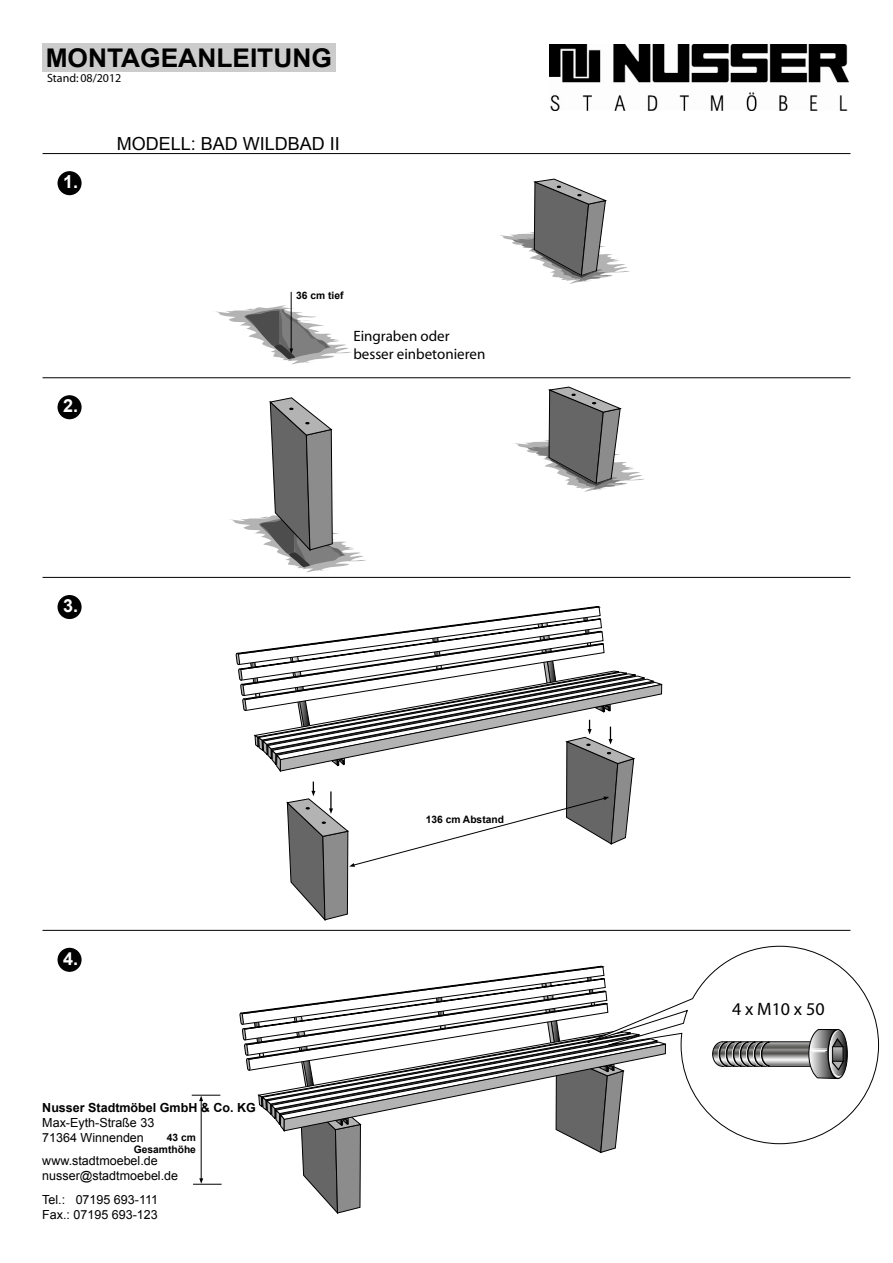
<style>
.page{position:relative;width:893px;height:1263px;background:#fff}
.page>*{position:absolute;margin:0;border:0;box-sizing:border-box;transform-origin:0 0}
.t1{font:700 25.8px "Arial";color:#000}
.t2{font:18px "Arial";color:#000}
.t3{font:700 18px "Arial";color:#fff}
.t4{font:18px "Myriad";color:#000}
.t5{font:15px/18px "Myriad";color:#000}
.t6{font:12.45px/15px "Arial";color:#000}
.t7{font:700 12.45px "Arial";color:#000}
.t8{font:12px "Myriad";color:#000}
.t9{font:700 10.2px/12.3px "Arial";color:#000;text-align:right}
</style>
<div class="page">
<hr style="left:43px;top:377px;width:807px;height:1px;background:#000">
<hr style="left:43px;top:153px;width:807px;height:1px;background:#000">
<hr style="left:43px;top:577px;width:807px;height:1px;background:#000">
<hr style="left:43px;top:930px;width:807px;height:1px;background:#000">
<div style="left:58px;top:948px;width:24px;height:24px;background:#000;border-radius:50%"></div>
<div style="left:58px;top:595px;width:24px;height:24px;background:#000;border-radius:50%"></div>
<div style="left:58px;top:395px;width:24px;height:24px;background:#000;border-radius:50%"></div>
<div style="left:58px;top:171px;width:24px;height:24px;background:#000;border-radius:50%"></div>
<hr style="left:291px;top:292px;width:1px;height:57px;background:#000">
<svg style="left:216px;top:305px;width:135px;height:59px"></svg>
<svg style="left:231px;top:397px;width:135px;height:175px"></svg>
<svg style="left:515px;top:386px;width:129px;height:106px"></svg>
<svg style="left:500px;top:178px;width:130px;height:106px"></svg>
<svg style="left:236px;top:606px;width:427px;height:315px"></svg>
<svg style="left:239px;top:969px;width:378px;height:246px"></svg>
<svg style="left:571px;top:945px;width:308px;height:199px"></svg>
<hr style="left:201px;top:1101px;width:1px;height:78px;background:#000">
<svg style="left:192px;top:1095px;width:28px;height:6px"></svg>
<svg style="left:193px;top:1178px;width:29px;height:7px"></svg>
<div style="left:828px;top:1029px;width:20px;height:50px;border:1px solid #000;border-radius:50%"></div>
<svg style="left:712px;top:1027px;width:135px;height:58px"></svg>
<div style="left:42px;top:44px;width:293px;height:28px;background:#ccc"></div>
<img style="left:550px;top:44px;width:299px;height:66px">
<h1 class="t1" style="left:46px;top:41px;width:288px">MONTAGEANLEITUNG</h1>
<p class="t8" style="left:47px;top:72px;width:76px">Stand: 08/2012</p>
<h2 class="t3" style="left:63px;top:170px;width:17px">1.</h2>
<h2 class="t2" style="left:117px;top:132px;width:225px">MODELL: BAD WILDBAD II</h2>
<h2 class="t3" style="left:63px;top:394px;width:17px">2.</h2>
<p class="t9" style="left:296px;top:290px;width:49px">36 cm tief</p>
<p class="t5" style="left:353px;top:327px;width:134px">Eingraben oder besser einbetonieren</p>
<h2 class="t3" style="left:63px;top:594px;width:17px">3.</h2>
<h2 class="t3" style="left:63px;top:946px;width:17px">4.</h2>
<p class="t7" style="left:42px;top:1099px;width:215px">Nusser Stadtmöbel GmbH &amp; Co. KG</p>
<p class="t6" style="left:42px;top:1115px;width:114px">Max-Eyth-Straße 33<br>71364 Winnenden</p>
<p class="t6" style="left:42px;top:1153px;width:137px">www.stadtmoebel.de nusser@stadtmoebel.de</p>
<p class="t6" style="left:42px;top:1192px;width:117px">Tel.: 07195 693-111<br>Fax.: 07195 693-123</p>
<p class="t9" style="left:134px;top:1131px;width:64px">43 cm<br>Gesamthöhe</p>
<p class="t9" style="left:426px;top:814px;width:80px">136 cm Abstand</p>
<h2 class="t4" style="left:732px;top:1000px;width:94px">4 x M10 x 50</h2>
</div>
